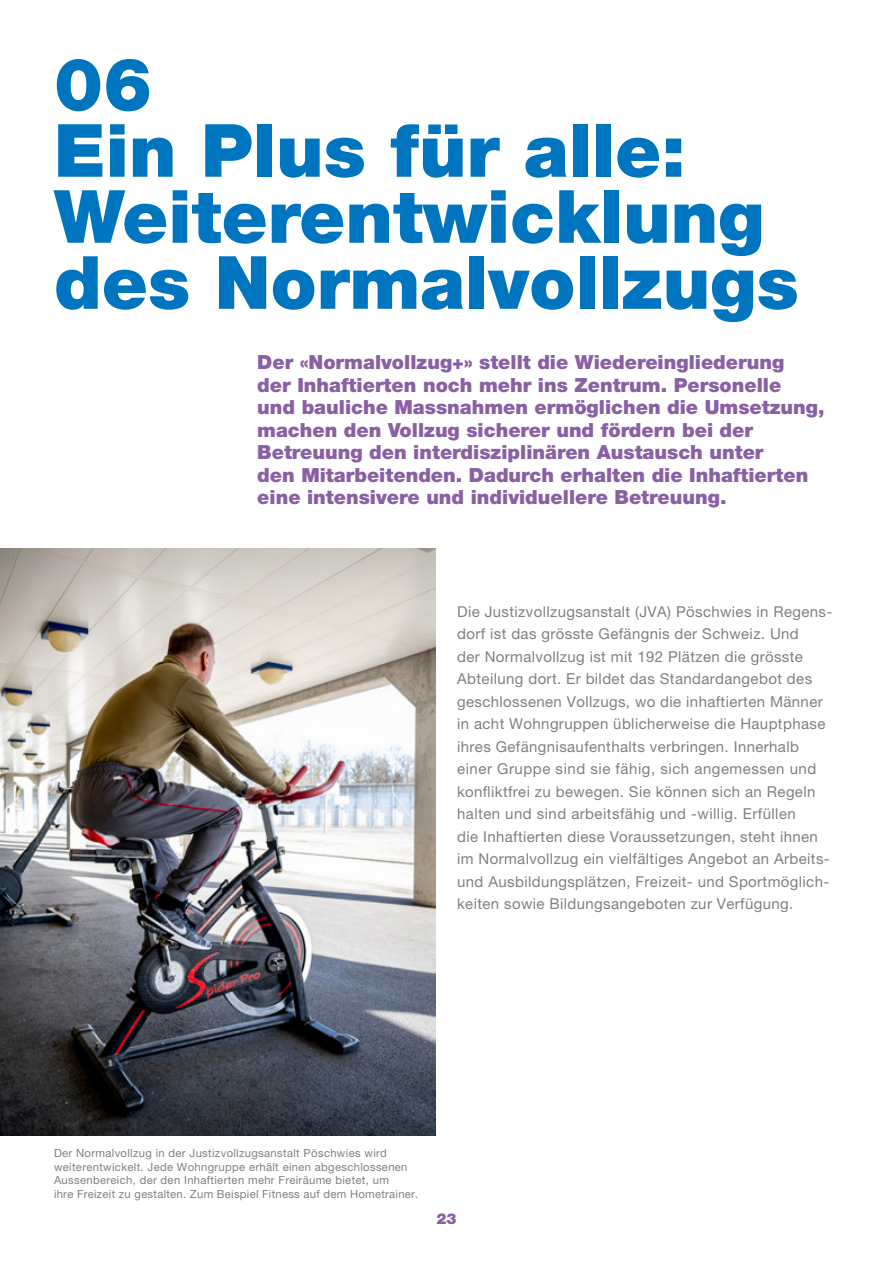
<style>
.page{position:relative;width:893px;height:1263px;background:#fff}
.page>*{position:absolute;margin:0;border:0;box-sizing:border-box;transform-origin:0 0}
.Titel{font:900 73.5px/66px "Helvetica Neue LT Pro";color:#0075bf}
.Lead{font:900 19.5px/22.5px "Helvetica Neue LT Pro";color:#8a5fa4}
.Lauftext{font:15px/22.5px "Helvetica Neue LT Pro";letter-spacing:.025em;color:#808080}
.t1{font:900 15px "Helvetica Neue LT Pro";color:#8a5fa4}
.Bildlegende{font:11.25px/13.5px "Helvetica Neue LT Pro";letter-spacing:.03em;color:#808080}
</style>
<div class="page">
<img style="left:0;top:549px;width:436px;height:586px">
<p class="Titel" style="left:54px;top:51px;width:100px">06</p>
<p class="Titel" style="left:54px;top:117px;width:746px">Ein Plus für alle:<br>Weiterentwicklung des Normalvollzugs</p>
<p class="Lead" style="left:257px;top:351px;width:569px">Der «Normalvollzug+» stellt die Wiedereingliederung<br>der Inhaftierten noch mehr ins Zentrum. Personelle<br>und bauliche Massnahmen ermöglichen die Umsetzung, machen den Vollzug sicherer und fördern bei der Betreuung den interdisziplinären Austausch unter<br>den Mitarbeitenden. Dadurch erhalten die Inhaftierten eine intensivere und individuellere Betreuung.</p>
<p class="Lauftext" style="left:457px;top:600px;width:377px">Die Justizvollzugsanstalt (JVA) Pöschwies in Regens&shy;dorf ist das grösste Gefängnis der Schweiz. Und<br>der Normalvollzug ist mit 192 Plätzen die grösste Abteilung dort. Er bildet das Standardangebot des geschlossenen Vollzugs, wo die inhaftierten Männer in acht Wohngruppen üblicherweise die Hauptphase ihres Gefängnisaufenthalts verbringen. Innerhalb einer Gruppe sind sie fähig, sich angemessen und konfliktfrei zu bewegen. Sie können sich an Regeln halten und sind arbeitsfähig und -willig. Erfüllen<br>die Inhaftierten diese Voraussetzungen, steht ihnen im Normalvollzug ein vielfältiges Angebot an Arbeits&shy;und Ausbildungsplätzen, Freizeit- und Sportmöglich&shy;keiten sowie Bildungsangeboten zur Verfügung.</p>
<p class="Bildlegende" style="left:54px;top:1146px;width:366px">Der Normalvollzug in der Justizvollzugsanstalt Pöschwies wird weiterentwickelt. Jede Wohngruppe erhält einen abgeschlossenen Aussenbereich, der den Inhaftierten mehr Freiräume bietet, um<br>ihre Freizeit zu gestalten. Zum Beispiel Fitness auf dem Hometrainer.</p>
<p class="t1" style="left:436px;top:1210px;width:22px">23</p>
</div>
